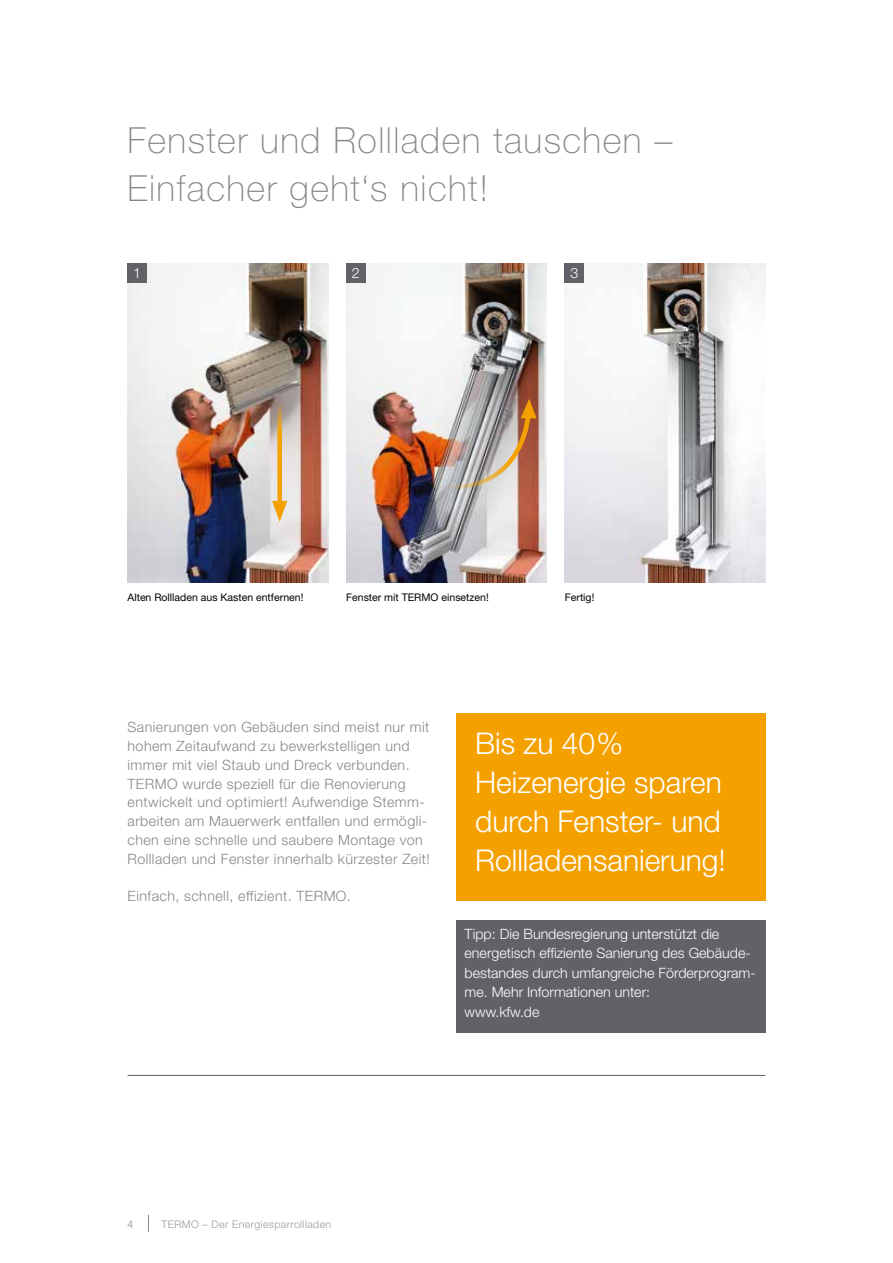
<style>
.page{position:relative;width:893px;height:1263px;background:#fff}
.page>*{position:absolute;margin:0;border:0;box-sizing:border-box;transform-origin:0 0}
.t1{font:100 36px/48px "Helvetica Neue LT Std";letter-spacing:.04em;color:#878787}
.t2{font:300 30px/39px "Helvetica Neue LT Std";color:#fff}
.t3{font:300 14.25px/18.8px "Helvetica Neue LT Std";letter-spacing:.03em;color:#878787}
.t4{font:300 14.25px/19.5px "Helvetica Neue LT Std";color:#fff}
.t5{font:10.5px "Helvetica Neue LT Std";color:#000}
.t6{font:300 10.5px "Helvetica Neue LT Std";letter-spacing:.04em;color:#9a9aa0}
.t7{font:300 10.5px "Helvetica Neue LT Std";color:#878787}
</style>
<div class="page">
<img style="left:128px;top:264px;width:200px;height:318px">
<img style="left:346px;top:264px;width:201px;height:318px">
<img style="left:565px;top:264px;width:200px;height:318px">
<svg style="left:277px;top:402px;width:5px;height:99px"></svg>
<svg style="left:272px;top:501px;width:15px;height:21px"></svg>
<div style="left:128px;top:264px;width:19px;height:19px;background:#616168"></div>
<div style="left:346px;top:264px;width:19px;height:19px;background:#616168"></div>
<div style="left:565px;top:264px;width:19px;height:19px;background:#616168"></div>
<img style="left:434px;top:398px;width:113px;height:114px">
<hr style="left:128px;top:1075px;width:637px;height:1px;background:#616168">
<div style="left:456px;top:920px;width:309px;height:112px;background:#616168"></div>
<div style="left:456px;top:714px;width:309px;height:187px;background:#f4a100"></div>
<svg style="left:148px;top:1215px;width:1px;height:17px"></svg>
<h1 class="t1" style="left:128px;top:116px;width:546px">Fenster und Rollladen tauschen –<br>Einfacher geht‘s nicht!</h1>
<p class="t4" style="left:133px;top:263px;width:9px">1</p>
<p class="t4" style="left:352px;top:263px;width:9px">2</p>
<p class="t4" style="left:570px;top:263px;width:9px">3</p>
<p class="t5" style="left:128px;top:591px;width:177px">Alten Rollladen aus Kasten entfernen!</p>
<p class="t5" style="left:346px;top:591px;width:144px">Fenster mit TERMO einsetzen!</p>
<p class="t5" style="left:565px;top:591px;width:31px">Fertig!</p>
<p class="t3" style="left:128px;top:718px;width:304px">Sanierungen von Gebäuden sind meist nur mit hohem Zeitaufwand zu bewerkstelligen und immer mit viel Staub und Dreck verbunden.<br>TERMO wurde speziell für die Renovierung entwickelt und optimiert! Aufwendige Stemm&shy;arbeiten am Mauerwerk entfallen und ermögli&shy;chen eine schnelle und saubere Montage von Rollladen und Fenster innerhalb kürzester Zeit!</p>
<p class="t3" style="left:128px;top:886px;width:225px">Einfach, schnell, effizient. TERMO.</p>
<h2 class="t2" style="left:475px;top:723px;width:252px">Bis zu 40%<br>Heizenergie sparen durch Fenster- und<br>Rollladensanierung!</h2>
<p class="t4" style="left:465px;top:923px;width:293px">Tipp: Die Bundesregierung unterstützt die energetisch effiziente Sanierung des Gebäude&shy;bestandes durch umfangreiche Förderprogram&shy;me. Mehr Informationen unter:<br>www.kfw.de</p>
<p class="t7" style="left:128px;top:1218px;width:7px">4</p>
<p class="t6" style="left:162px;top:1218px;width:171px">TERMO – Der Energiesparrollladen</p>
</div>
